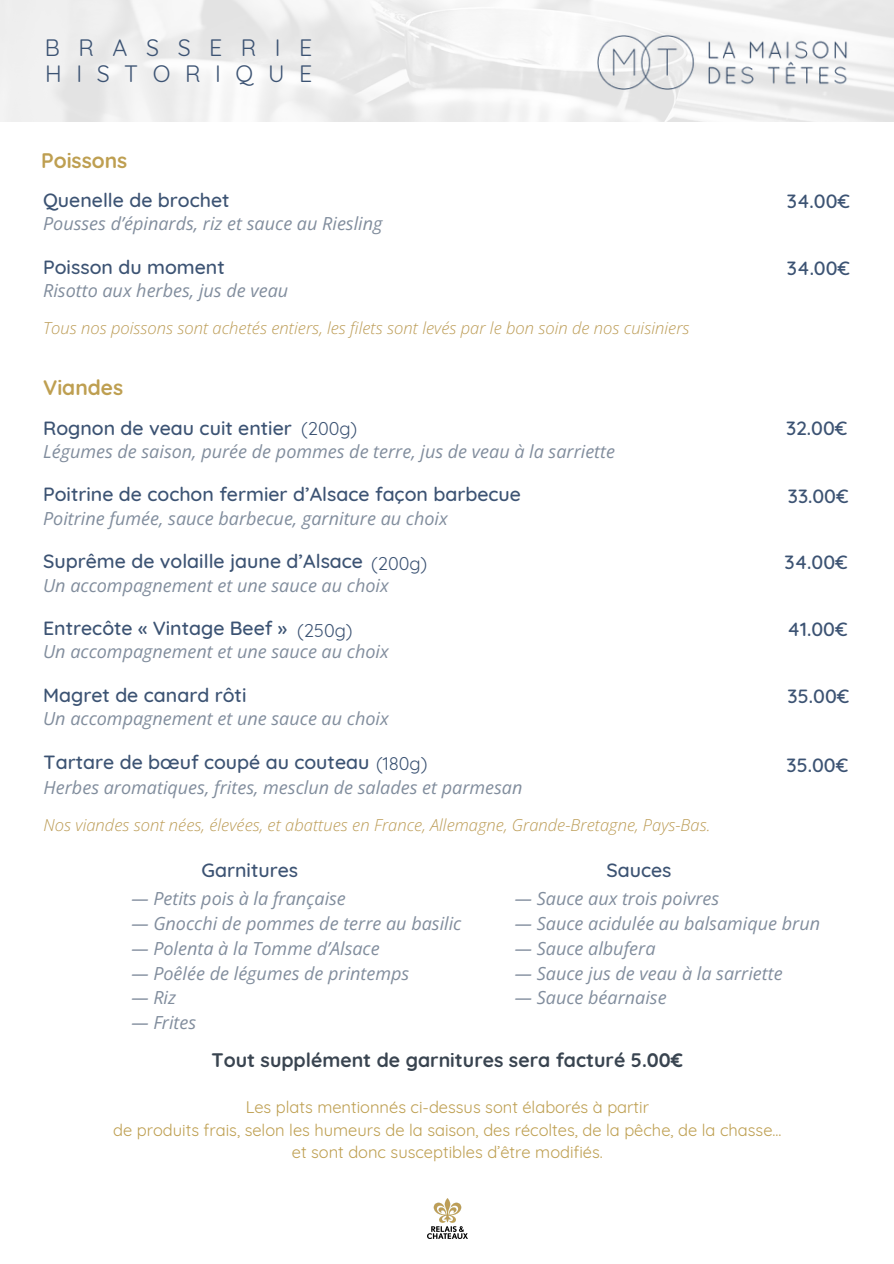
<style>
.page{position:relative;width:894px;height:1264px;background:#fff}
.page>*{position:absolute;margin:0;border:0;box-sizing:border-box;transform-origin:0 0}
.t1{font:23.1px "Quicksand";letter-spacing:.63em;color:#3c5373}
.t2{font:23.1px "Quicksand";letter-spacing:.8em;color:#3c5373}
.t3{font:700 21px "Quicksand";color:#be9f51}
.t4{font:500 19.5px "Quicksand";color:#3c5373}
.t5{font:700 19.5px "Quicksand";color:#394450}
.t6{font:italic 18px "Open Sans";color:#818d9d}
.t7{font:18px "Quicksand";color:#3c5373}
.t8{font:16.5px "Quicksand";color:#be9f51}
.t9{font:italic 300 16.5px "Open Sans";color:#bc9c56}
.s1{font-weight:400;font-size:18px}
</style>
<div class="page">
<img style="left:597px;top:36px;width:251px;height:54px">
<img style="left:427px;top:1198px;width:40px;height:40px">
<p class="t2" style="left:45px;top:33px;width:269px">BRASSERIE</p>
<h4 class="t1" style="left:45px;top:59px;width:268px">HISTORIQUE</h4>
<p class="t3" style="left:41px;top:146px;width:88px">Poissons</p>
<h4 class="t4" style="left:43px;top:187px;width:188px">Quenelle de brochet</h4>
<h3 class="t4" style="left:786px;top:188px;width:65px">34.00€</h3>
<h3 class="t6" style="left:43px;top:211px;width:341px">Pousses d’épinards, riz et sauce au Riesling</h3>
<h3 class="t4" style="left:43px;top:254px;width:183px">Poisson du moment</h3>
<h4 class="t6" style="left:43px;top:278px;width:246px">Risotto aux herbes, jus de veau</h4>
<h3 class="t4" style="left:786px;top:255px;width:65px">34.00€</h3>
<h2 class="t9" style="left:43px;top:316px;width:647px">Tous nos poissons sont achetés entiers, les filets sont levés par le bon soin de nos cuisiniers</h2>
<h2 class="t3" style="left:43px;top:374px;width:82px">Viandes</h2>
<p class="t4" style="left:43px;top:415px;width:250px">Rognon de veau cuit entier</p>
<h3 class="t7" style="left:301px;top:417px;width:58px">(200g)</h3>
<h3 class="t6" style="left:43px;top:439px;width:573px">Légumes de saison, purée de pommes de terre, jus de veau à la sarriette</h3>
<h4 class="t4" style="left:43px;top:482px;width:479px">Poitrine de cochon fermier d’Alsace façon barbecue</h4>
<h4 class="t6" style="left:43px;top:505px;width:406px">Poitrine fumée, sauce barbecue, garniture au choix</h4>
<h3 class="t4" style="left:43px;top:548px;width:385px">Suprême de volaille jaune d’Alsace <span class="s1">(200g)</span></h3>
<h3 class="t6" style="left:43px;top:572px;width:347px">Un accompagnement et une sauce au choix</h3>
<h4 class="t4" style="left:43px;top:615px;width:245px">Entrecôte « Vintage Beef »</h4>
<h3 class="t6" style="left:43px;top:639px;width:347px">Un accompagnement et une sauce au choix</h3>
<h3 class="t7" style="left:297px;top:619px;width:57px">(250g)</h3>
<p class="t4" style="left:43px;top:682px;width:205px">Magret de canard rôti</p>
<p class="t6" style="left:43px;top:706px;width:347px">Un accompagnement et une sauce au choix</p>
<h3 class="t4" style="left:44px;top:749px;width:385px">Tartare de bœuf coupé au couteau <span class="s1">(180g)</span></h3>
<h4 class="t6" style="left:44px;top:775px;width:480px">Herbes aromatiques, frites, mesclun de salades et parmesan</h4>
<h3 class="t9" style="left:44px;top:813px;width:668px">Nos viandes sont nées, élevées, et abattues en France, Allemagne, Grande-Bretagne, Pays-Bas.</h3>
<h4 class="t4" style="left:785px;top:415px;width:63px">32.00€</h4>
<h3 class="t4" style="left:787px;top:483px;width:62px">33.00€</h3>
<h3 class="t4" style="left:784px;top:550px;width:65px">34.00€</h3>
<h4 class="t4" style="left:787px;top:616px;width:61px">41.00€</h4>
<p class="t4" style="left:787px;top:683px;width:63px">35.00€</p>
<h4 class="t4" style="left:786px;top:752px;width:63px">35.00€</h4>
<h4 class="t4" style="left:201px;top:857px;width:98px">Garnitures</h4>
<h3 class="t6" style="left:131px;top:886px;width:216px">— Petits pois à la française</h3>
<h3 class="t6" style="left:131px;top:910px;width:331px">— Gnocchi de pommes de terre au basilic</h3>
<h3 class="t6" style="left:131px;top:935px;width:250px">— Polenta à la Tomme d’Alsace</h3>
<h4 class="t6" style="left:131px;top:960px;width:279px">— Poêlée de légumes de printemps</h4>
<h4 class="t6" style="left:131px;top:985px;width:46px">— Riz</h4>
<h4 class="t6" style="left:131px;top:1009px;width:66px">— Frites</h4>
<h3 class="t4" style="left:606px;top:857px;width:67px">Sauces</h3>
<h4 class="t6" style="left:514px;top:886px;width:206px">— Sauce aux trois poivres</h4>
<h4 class="t6" style="left:514px;top:910px;width:307px">— Sauce acidulée au balsamique brun</h4>
<h4 class="t6" style="left:514px;top:935px;width:142px">— Sauce albufera</h4>
<h4 class="t6" style="left:514px;top:960px;width:269px">— Sauce jus de veau à la sarriette</h4>
<h4 class="t6" style="left:514px;top:985px;width:153px">— Sauce béarnaise</h4>
<p class="t5" style="left:211px;top:1047px;width:473px">Tout supplément de garnitures sera facturé 5.00€</p>
<p class="t8" style="left:245px;top:1096px;width:405px">Les plats mentionnés ci-dessus sont élaborés à partir</p>
<h1 class="t8" style="left:113px;top:1118px;width:669px">de produits frais, selon les humeurs de la saison, des récoltes, de la pêche, de la chasse...</h1>
<h1 class="t8" style="left:292px;top:1141px;width:312px">et sont donc susceptibles d’être modifiés.</h1>
</div>
